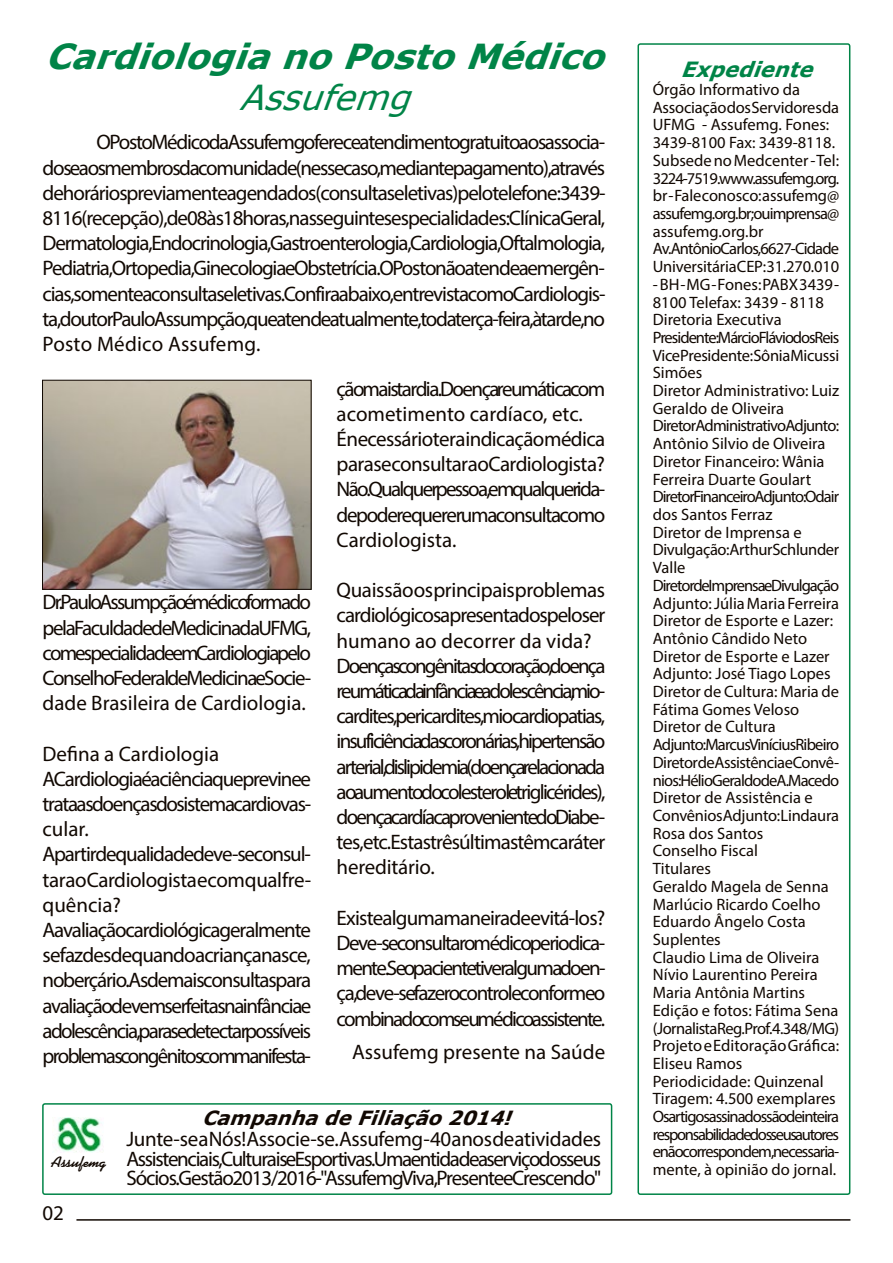
<style>
.page{position:relative;width:893px;height:1263px;background:#fff}
.page>*{position:absolute;margin:0;border:0;box-sizing:border-box;transform-origin:0 0}
.t1{font:italic 700 34.5px "Verdana";color:#008447}
.t2{font:italic 34.5px "Verdana";color:#008447}
.t3{font:21px/25.2px "Myriad Pro";letter-spacing:-.06em;color:#110802;text-align:justify}
.t4{font:21px/25.2px "Myriad Pro";letter-spacing:-.08em;color:#110802}
.t5{font:21px/25.2px "Myriad Pro";letter-spacing:-.035em;color:#110802}
.t6{font:21px "Myriad Pro";color:#110802}
.t7{font:italic 700 21px "Verdana";color:#008447}
.t8{font:italic 700 19.5px "Verdana";color:#110802}
.t9{font:16.5px/17.7px "Myriad Pro";letter-spacing:-.005em;color:#110802}
.t10{font:700 15.45px "Koala";color:#110802}
</style>
<div class="page">
<hr style="left:76px;top:1219px;width:774px;height:2px;background:#110802">
<div style="left:637px;top:43px;width:213px;height:1152px;border:2px solid #008447;border-radius:2px"></div>
<div style="left:42px;top:1103px;width:570px;height:92px;border:2px solid #008447;border-radius:2px"></div>
<img style="left:57px;top:1117px;width:45px;height:36px">
<img style="left:44px;top:382px;width:265px;height:206px">
<div style="left:42px;top:380px;width:269px;height:210px;border:1px solid #110802"></div>
<h1 class="t1" style="left:45px;top:32px;width:577px">CardiologianoPostoMédico</h1>
<h1 class="t2" style="left:239px;top:74px;width:188px">Assufemg</h1>
<p class="t3" style="left:43px;top:129px;width:565px;text-indent:54px">O Posto Médico da Assufemg oferece atendimento gratuito aos associa&shy;dos e aos membros da comunidade (nesse caso, mediante pagamento), através de horários previamente agendados (consultas eletivas) pelo telefone: 3439- 8116 (recepção), de 08 às 18 horas, nas seguintes especialidades: Clínica Geral, Dermatologia, Endocrinologia, Gastroenterologia, Cardiologia, Oftalmologia, Pediatria, Ortopedia, Ginecologia e Obstetrícia. O Posto não atende a emergên&shy;cias, somente a consultas eletivas. Confira abaixo, entrevista com o Cardiologis&shy;ta, doutor Paulo Assumpção, que atende atualmente, toda terça-feira, à tarde, no Posto Médico Assufemg.</p>
<p class="t3" style="left:43px;top:589px;width:270px">Dr.Paulo Assumpção é médico formado pela Faculdade de Medicina da UFMG, com especialidade em Cardiologia pelo Conselho Federal de Medicina e Socie&shy;dade Brasileira de Cardiologia.</p>
<p class="t3" style="left:43px;top:741px;width:270px;text-align:left">Defina a Cardiologia<br>A Cardiologia é a ciência que previne e trata as doenças do sistema cardiovas&shy;cular.<br>A partir de qual idade deve-se consul&shy;tar ao Cardiologista e com qual fre&shy;quência?<br>A avaliação cardiológica geralmente se faz desde quando a criança nasce, no berçário. As demais consultas para avaliação devem ser feitas na infância e adolescência,para se detectar possíveis problemas congênitos com manifesta-</p>
<p class="t5" style="left:337px;top:376px;width:270px">ção mais tardia.Doença reumática com acometimento cardíaco, etc.<br>É necessário ter a indicação médica para se consultar ao Cardiologista?<br>Não.Qualquer pessoa,em qualquer ida&shy;de pode requerer uma consulta com o<br>Cardiologista.</p>
<p class="t4" style="left:337px;top:577px;width:270px">Quais são os principais problemas cardiológicos apresentados pelo ser humano ao decorrer da vida?<br>Doenças congênitas do coração,doença reumática da infância e adolescência,mio&shy;cardites, pericardites, miocardiopatias, insuficiência das coronárias,hipertensão arterial,dislipidemia (doença relacionada ao aumento do colesterol e triglicérides), doença cardíaca proveniente do Diabe&shy;tes, etc. Estas três últimas têm caráter hereditário.</p>
<p class="t3" style="left:337px;top:905px;width:270px">Existe alguma maneira de evitá-los?<br>Deve-se consultar o médico periodica&shy;mente.Se o paciente tiver alguma doen&shy;ça, deve-se fazer o controle conforme o combinado com seu médico assistente.</p>
<p class="t6" style="left:352px;top:1039px;width:255px">Assufemg presente na Saúde</p>
<p class="t10" style="left:51px;top:1152px;width:56px">Assufemg</p>
<p class="t3" style="left:43px;top:1200px;width:23px">02</p>
<p class="t8" style="left:202px;top:1104px;width:320px">CampanhadeFiliação2014!</p>
<p class="t3" style="left:126px;top:1129px;width:476px;line-height:19.5px">Junte-se a Nós! Associe-se. Assufemg - 40 anos de atividades Assistenciais, Culturais e Esportivas. Uma entidade a serviço dos seus Sócios. Gestão 2013/2016 - "Assufemg Viva, Presente e Crescendo"</p>
<p class="t7" style="left:680px;top:55px;width:143px">Expediente</p>
<p class="t9" style="left:653px;top:80px;width:188px">Órgão Informativo da<br>Associação dos Servidores da<br>UFMG - Assufemg. Fones:<br>3439-8100 Fax: 3439-8118.<br>Subsede no Medcenter - Tel:<br>3224-7519. www.assufemg.org. br - Fale conosco:assufemg@ assufemg.org.br; ou imprensa@ assufemg.org.br<br>Av. Antônio Carlos, 6627 - Cidade<br>Universitária CEP: 31.270.010</p>
<p class="t9" style="left:653px;top:275px;width:188px">- BH - MG - Fones: PABX 3439 -<br>8100 Telefax: 3439 - 8118<br>Diretoria Executiva<br>Presidente: Márcio Flávio dos Reis<br>Vice Presidente: Sônia Micussi<br>Simões<br>Diretor Administrativo: Luiz<br>Geraldo de Oliveira<br>Diretor Administrativo Adjunto:<br>Antônio Silvio de Oliveira<br>Diretor Financeiro: Wânia<br>Ferreira Duarte Goulart<br>Diretor Financeiro Adjunto: Odair dos Santos Ferraz<br>Diretor de Imprensa e<br>Divulgação: Arthur Schlunder<br>Valle<br>Diretor de Imprensa e Divulgação<br>Adjunto: Júlia Maria Ferreira<br>Diretor de Esporte e Lazer:<br>Antônio Cândido Neto<br>Diretor de Esporte e Lazer<br>Adjunto: José Tiago Lopes<br>Diretor de Cultura: Maria de<br>Fátima Gomes Veloso<br>Diretor de Cultura<br>Adjunto: Marcus Vinícius Ribeiro<br>Diretor de Assistência e Convê&shy;nios: Hélio Geraldo de A. Macedo<br>Diretor de Assistência e<br>Convênios Adjunto: Lindaura<br>Rosa dos Santos<br>Conselho Fiscal<br>Titulares<br>Geraldo Magela de Senna<br>Marlúcio Ricardo Coelho<br>Eduardo Ângelo Costa<br>Suplentes<br>Claudio Lima de Oliveira<br>Nívio Laurentino Pereira<br>Maria Antônia Martins<br>Edição e fotos: Fátima Sena (Jornalista Reg. Prof. 4.348/MG)<br>Projeto e Editoração Gráfica:<br>Eliseu Ramos<br>Periodicidade: Quinzenal<br>Tiragem: 4.500 exemplares<br>Os artigos assinados são de inteira responsabilidade dos seus autores e não correspondem, necessaria&shy;mente, à opinião do jornal.</p>
</div>
